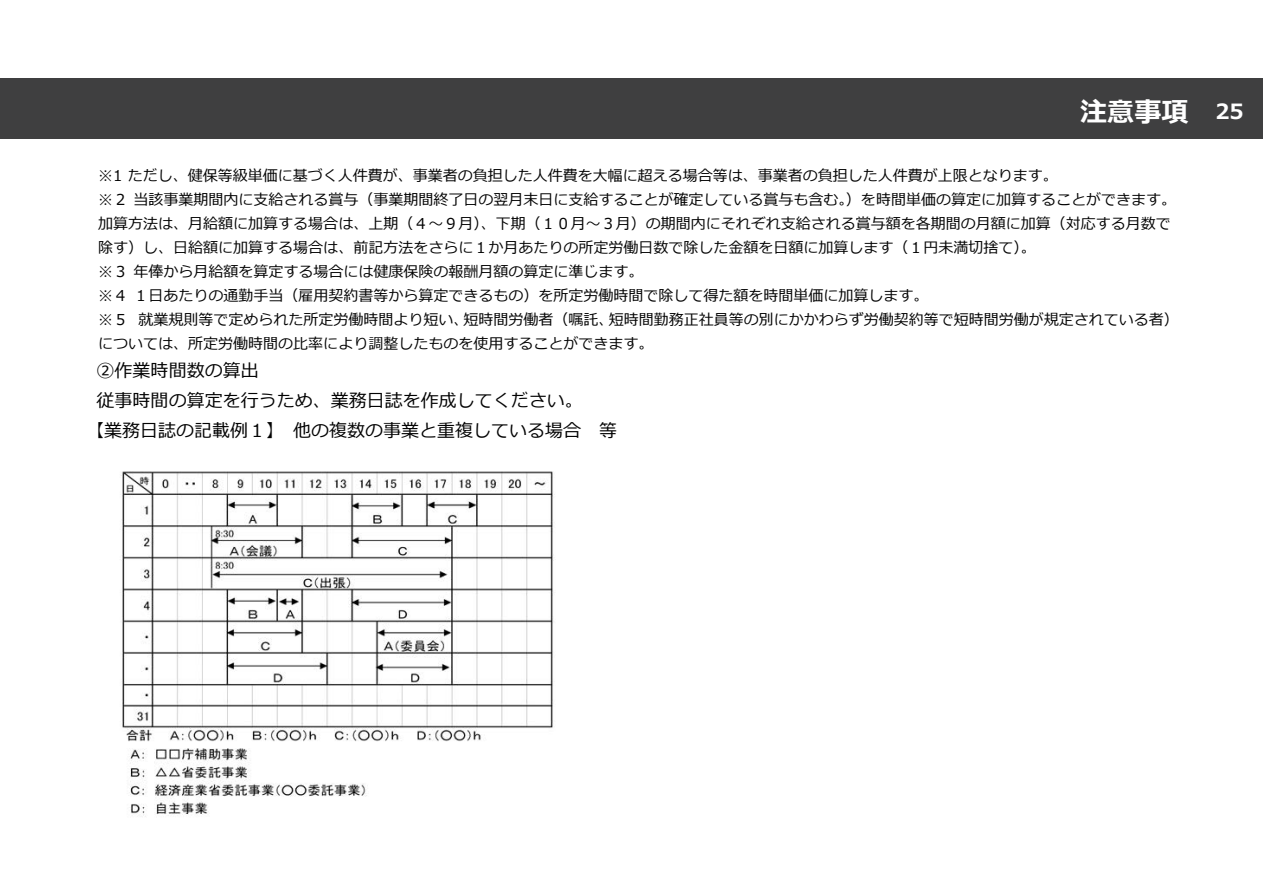
<style>
.page{position:relative;width:1263px;height:893px;background:#fff}
.page>*{position:absolute;margin:0;border:0;box-sizing:border-box;transform-origin:0 0}
.t1{font:700 27px "Meiryo";color:#fff}
.t2{font:18px "Meiryo";color:#030303}
.t3{font:15px/24px "Meiryo";color:#030303}
.s1{font-size:21px}
</style>
<div class="page">
<div style="left:0;top:78px;width:1263px;height:60px;background:#3f3f40"></div>
<img style="left:121px;top:471px;width:434px;height:346px">
<h1 class="t1" style="left:1080px;top:93px;width:165px">注意事項　<span class="s1">25</span></h1>
<p class="t3" style="left:98px;top:164px;width:1082px">※1 ただし、健保等級単価に基づく人件費が、事業者の負担した人件費を大幅に超える場合等は、事業者の負担した人件費が上限となります。<br>※２ 当該事業期間内に支給される賞与（事業期間終了日の翌月末日に支給することが確定している賞与も含む。）を時間単価の算定に加算することができます。加算方法は、月給額に加算する場合は、上期（４～９月）、下期（１０月～３月）の期間内にそれぞれ支給される賞与額を各期間の月額に加算（対応する月数で除す）し、日給額に加算する場合は、前記方法をさらに１か月あたりの所定労働日数で除した金額を日額に加算します（１円未満切捨て）。<br>※３ 年俸から月給額を算定する場合には健康保険の報酬月額の算定に準じます。<br>※４ １日あたりの通勤手当（雇用契約書等から算定できるもの）を所定労働時間で除して得た額を時間単価に加算します。<br>※５ 就業規則等で定められた所定労働時間より短い、短時間労働者（嘱託、短時間勤務正社員等の別にかかわらず労働契約等で短時間労働が規定されている者）については、所定労働時間の比率により調整したものを使用することができます。</p>
<p class="t2" style="left:97px;top:358px;width:163px">②作業時間数の算出</p>
<p class="t2" style="left:97px;top:388px;width:487px">従事時間の算定を行うため、業務日誌を作成してください。</p>
<p class="t2" style="left:86px;top:418px;width:532px">【業務日誌の記載例１】　他の複数の事業と重複している場合　等</p>
</div>
